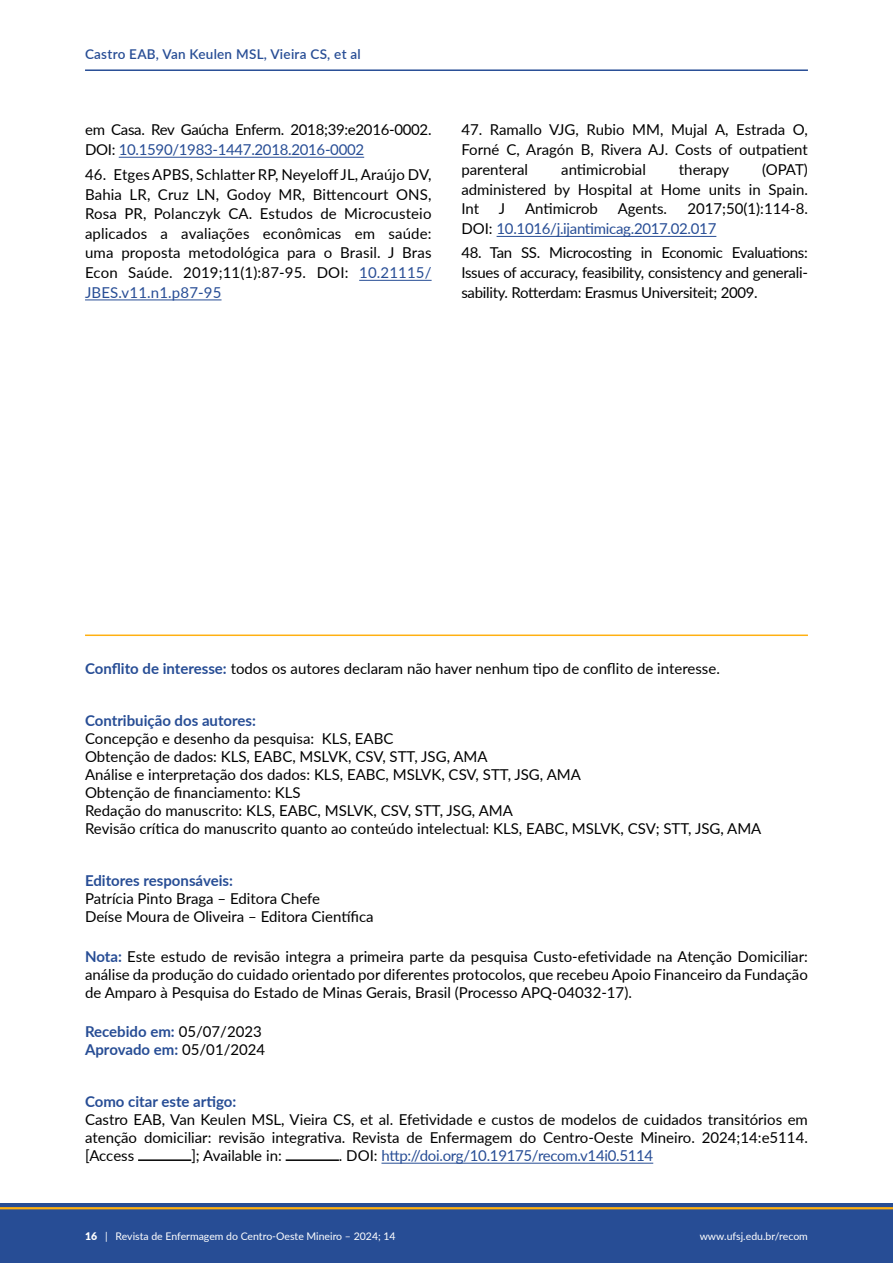
<style>
.page{position:relative;width:893px;height:1263px;background:#fff}
.page>*{position:absolute;margin:0;border:0;box-sizing:border-box;transform-origin:0 0}
.Notas{font:15px/19.6px "Lato";color:#000;text-align:justify}
.Como_citar_txt{font:15px/18px "Lato";color:#000;text-align:justify}
.Como_citar_txt-2{font:15px/19.8px "Lato";letter-spacing:-.02em;color:#274d95}
.Editores_tit{font:15px "Lato";color:#000}
.Notas-2{font:15px/19.6px "Lato";letter-spacing:-.02em;color:#000}
.Como_citar_tit{font:700 15px "Lato";color:#274d95}
.Datas{font:700 15px "Lato";color:#274d95}
.t1{font:600 13.5px "Lato";letter-spacing:.02em;color:#274d95}
.t2{font:10.5px "Lato";color:#fff}
.s1{color:#274d95}
.s2{color:#000}
.s3{font-weight:700;color:#274d95}
.s4{font-weight:400;color:#000}
.s5{font-weight:900}
</style>
<div class="page">
<div style="left:0;top:1203px;width:893px;height:60px;background:#274d95"></div>
<hr style="left:0;top:1207px;width:893px;height:2px;background:#ffb011">
<hr style="left:85px;top:69px;width:723px;height:2px;background:#274d95">
<hr style="left:119px;top:157px;width:245px;height:1px;background:#274d95">
<hr style="left:359px;top:280px;width:73px;height:1px;background:#274d95">
<hr style="left:85px;top:300px;width:137px;height:1px;background:#274d95">
<hr style="left:497px;top:236px;width:219px;height:1px;background:#274d95">
<hr style="left:85px;top:634px;width:723px;height:2px;background:#ffb011">
<hr style="left:381px;top:1163px;width:272px;height:1px;background:#274d95">
<svg style="left:138px;top:1159px;width:53px;height:2px"></svg>
<svg style="left:286px;top:1159px;width:53px;height:2px"></svg>
<p class="t1" style="left:85px;top:44px;width:277px">Castro EAB, Van Keulen MSL, Vieira CS, et al</p>
<p class="Notas-2" style="left:85px;top:119px;width:348px">em Casa. Rev Gaúcha Enferm. 2018;39:e2016-0002.<br>DOI: <span class="s1">10.1590/1983-1447.2018.2016-0002</span></p>
<p class="Notas" style="left:85px;top:164px;width:348px">46. Etges APBS, Schlatter RP, Neyeloff JL, Araújo DV, Bahia LR, Cruz LN, Godoy MR, Bittencourt ONS, Rosa PR, Polanczyk CA. Estudos de Microcusteio aplicados a avaliações econômicas em saúde: uma proposta metodológica para o Brasil. J Bras Econ Saúde. 2019;11(1):87-95. DOI: <span class="s1">10.21115/ JBES.v11.n1.p87-95</span></p>
<p class="Notas" style="left:461px;top:119px;width:348px">47. Ramallo VJG, Rubio MM, Mujal A, Estrada O, Forné C, Aragón B, Rivera AJ. Costs of outpatient parenteral</p>
<p class="Notas" style="left:461px;top:159px;width:348px;text-indent:301px">(OPAT) administered by Hospital at Home units in Spain.<br>Int</p>
<p class="Notas" style="left:561px;top:159px;width:86px">antimicrobial</p>
<p class="Notas" style="left:679px;top:159px;width:52px">therapy</p>
<p class="Como_citar_txt-2" style="left:461px;top:198px;width:348px;text-indent:226px"><span class="s2">2017;50(1):114-8.<br>DOI:</span> 10.1016/j.ijantimicag.2017.02.017</p>
<p class="Notas" style="left:461px;top:242px;width:348px">48. Tan SS. Microcosting in Economic Evaluations:<br>Issues of accuracy, feasibility, consistency and generali&shy;sability. Rotterdam: Erasmus Universiteit; 2009.</p>
<p class="Notas" style="left:499px;top:198px;width:8px">J</p>
<p class="Notas" style="left:525px;top:198px;width:74px">Antimicrob</p>
<p class="Notas" style="left:618px;top:198px;width:51px">Agents.</p>
<p class="Editores_tit" style="left:85px;top:658px;width:636px"><span class="s3">Conflito de interesse:</span> todos os autores declaram não haver nenhum tipo de conflito de interesse.</p>
<p class="Como_citar_tit" style="left:85px;top:710px;width:173px">Contribuição dos autores:</p>
<p class="Como_citar_txt" style="left:85px;top:729px;width:310px">Concepção e desenho da pesquisa: KLS, EABC</p>
<p class="Como_citar_txt" style="left:85px;top:747px;width:404px">Obtenção de dados: KLS, EABC, MSLVK, CSV, STT, JSG, AMA</p>
<p class="Como_citar_txt" style="left:85px;top:765px;width:497px">Análise e interpretação dos dados: KLS, EABC, MSLVK, CSV, STT, JSG, AMA</p>
<p class="Como_citar_txt" style="left:85px;top:783px;width:217px">Obtenção de financiamento: KLS</p>
<p class="Como_citar_txt" style="left:85px;top:801px;width:429px">Redação do manuscrito: KLS, EABC, MSLVK, CSV, STT, JSG, AMA</p>
<p class="Como_citar_txt" style="left:85px;top:819px;width:678px">Revisão crítica do manuscrito quanto ao conteúdo intelectual: KLS, EABC, MSLVK, CSV; STT, JSG, AMA</p>
<p class="Como_citar_tit" style="left:85px;top:870px;width:149px">Editores responsáveis:</p>
<p class="Como_citar_txt" style="left:85px;top:889px;width:237px">Patrícia Pinto Braga – Editora Chefe</p>
<p class="Como_citar_txt" style="left:85px;top:907px;width:290px">Deíse Moura de Oliveira – Editora Científica</p>
<p class="Notas" style="left:85px;top:946px;width:724px;line-height:18px"><span class="s3">Nota:</span> Este estudo de revisão integra a primeira parte da pesquisa Custo-efetividade na Atenção Domiciliar: análise da produção do cuidado orientado por diferentes protocolos, que recebeu Apoio Financeiro da Fundação de Amparo à Pesquisa do Estado de Minas Gerais, Brasil (Processo APQ-04032-17).</p>
<p class="Datas" style="left:85px;top:1020px;width:178px">Recebido em: <span class="s4">05/07/2023</span></p>
<p class="Datas" style="left:85px;top:1038px;width:182px">Aprovado em: <span class="s4">05/01/2024</span></p>
<p class="Como_citar_tit" style="left:85px;top:1090px;width:153px">Como citar este artigo:</p>
<p class="Como_citar_txt" style="left:85px;top:1110px;width:724px">Castro EAB, Van Keulen MSL, Vieira CS, et al. Efetividade e custos de modelos de cuidados transitórios em atenção domiciliar: revisão integrativa. Revista de Enfermagem do Centro-Oeste Mineiro. 2024;14:e5114. [Access</p>
<p class="Como_citar_txt" style="left:191px;top:1146px;width:92px">]; Available in:</p>
<p class="Como_citar_txt-2" style="left:339px;top:1145px;width:316px"><span class="s2">. DOI:</span> http://doi.org/10.19175/recom.v14i0.5114</p>
<p class="t2" style="left:85px;top:1228px;width:312px"><span class="s5">16</span> | Revista de Enfermagem do Centro-Oeste Mineiro – 2024; 14</p>
<p class="t2" style="left:700px;top:1228px;width:110px">www.ufsj.edu.br/recom</p>
</div>
